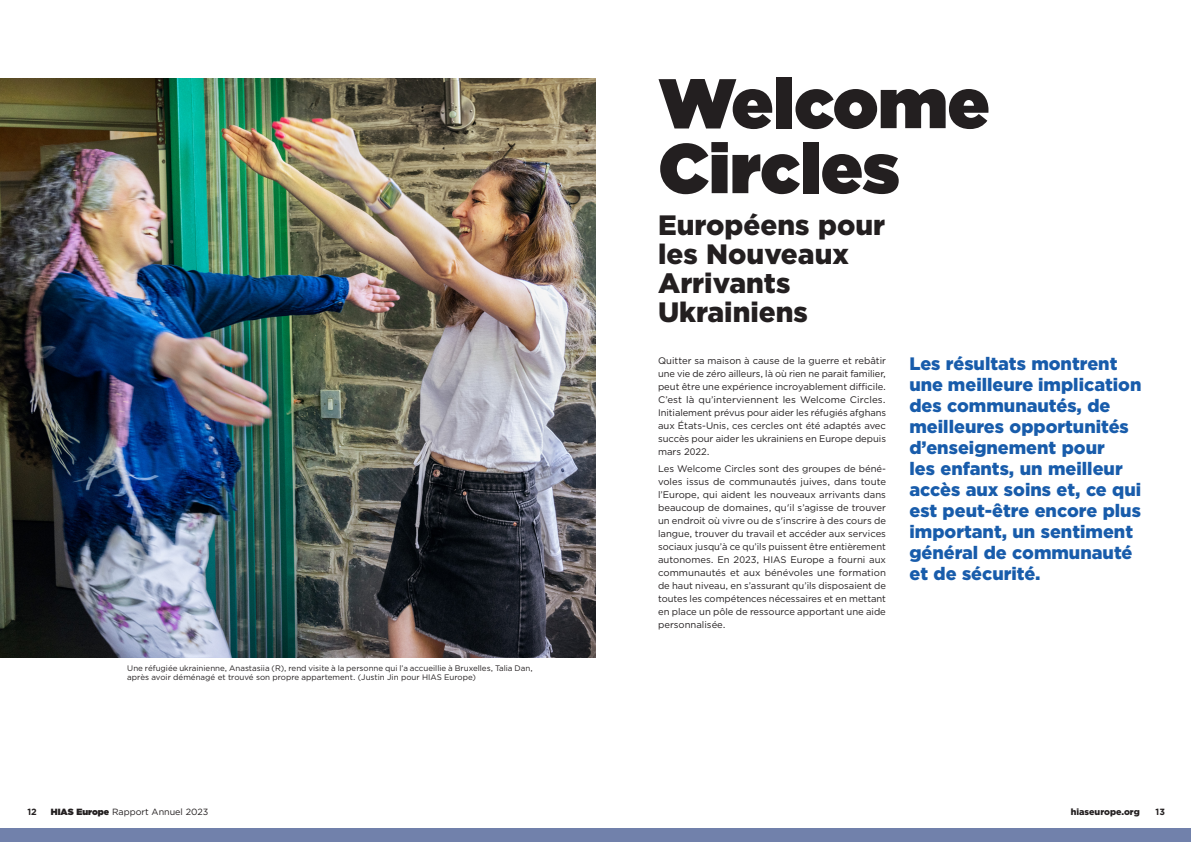
<style>
.page{position:relative;width:1191px;height:842px;background:#fff}
.page>*{position:absolute;margin:0;border:0;box-sizing:border-box;transform-origin:0 0}
.Heading_1{font:900 70px/65px "Gotham";color:#231f20}
.Heading_2__No_TOC{font:900 28px/29px "Gotham";color:#231f20}
.Side_Callout{font:900 18px/21px "Gotham";color:#185cab}
.Body{font:9.5px/13px "Gotham";color:#231f20;text-align:justify}
.t1{font:9px "Gotham Pro";color:#231f20}
.t2{font:900 9px "Gotham";color:#231f20}
.t3{font:700 9px "Gotham Pro";color:#231f20}
.t4{font:8px/9.6px "Gotham";color:#231f20}
.s1{font-family:"Gotham";font-weight:900}
</style>
<div class="page">
<div style="left:0;top:828px;width:1191px;height:14px;background:#7181ab"></div>
<img style="left:0;top:79px;width:595px;height:579px">
<p class="Heading_1" style="left:658px;top:70px;width:332px">Welcome<br>Circles</p>
<p class="t4" style="left:127px;top:663px;width:407px">Une réfugiée ukrainienne, Anastasiia (R), rend visite à la personne qui l’a accueillie à Bruxelles, Talia Dan, après avoir déménagé et trouvé son propre appartement. (Justin Jin pour HIAS Europe)</p>
<p class="Heading_2__No_TOC" style="left:658px;top:210px;width:228px">Européens pour les Nouveaux<br>Arrivants<br>Ukrainiens</p>
<p class="Body" style="left:658px;top:354px;width:229px">Quitter sa maison à cause de la guerre et rebâtir une vie de zéro ailleurs, là où rien ne parait familier, peut être une expérience incroyablement difficile.<br>C’est là qu’interviennent les Welcome Circles.<br>Initialement prévus pour aider les réfugiés afghans aux États-Unis, ces cercles ont été adaptés avec succès pour aider les ukrainiens en Europe depuis mars 2022.</p>
<p class="Body" style="left:658px;top:462px;width:229px">Les Welcome Circles sont des groupes de béné&shy;voles issus de communautés juives, dans toute l’Europe, qui aident les nouveaux arrivants dans beaucoup de domaines, qu'il s’agisse de trouver un endroit où vivre ou de s'inscrire à des cours de langue, trouver du travail et accéder aux services sociaux jusqu’à ce qu’ils puissent être entièrement autonomes. En 2023, HIAS Europe a fourni aux communautés et aux bénévoles une formation de haut niveau, en s’assurant qu’ils disposaient de toutes les compétences nécessaires et en mettant en place un pôle de ressource apportant une aide personnalisée.</p>
<p class="Side_Callout" style="left:909px;top:353px;width:233px">Les résultats montrent une meilleure implication des communautés, de meilleures opportunités d’enseignement pour<br>les enfants, un meilleur accès aux soins et, ce qui est peut-être encore plus important, un sentiment général de communauté et de sécurité.</p>
<p class="t3" style="left:27px;top:806px;width:11px">12</p>
<p class="t1" style="left:51px;top:807px;width:159px"><span class="s1">HIAS Europe</span> Rapport Annuel 2023</p>
<p class="t2" style="left:1070px;top:805px;width:70px">hiaseurope.org</p>
<p class="t3" style="left:1155px;top:806px;width:11px">13</p>
</div>
